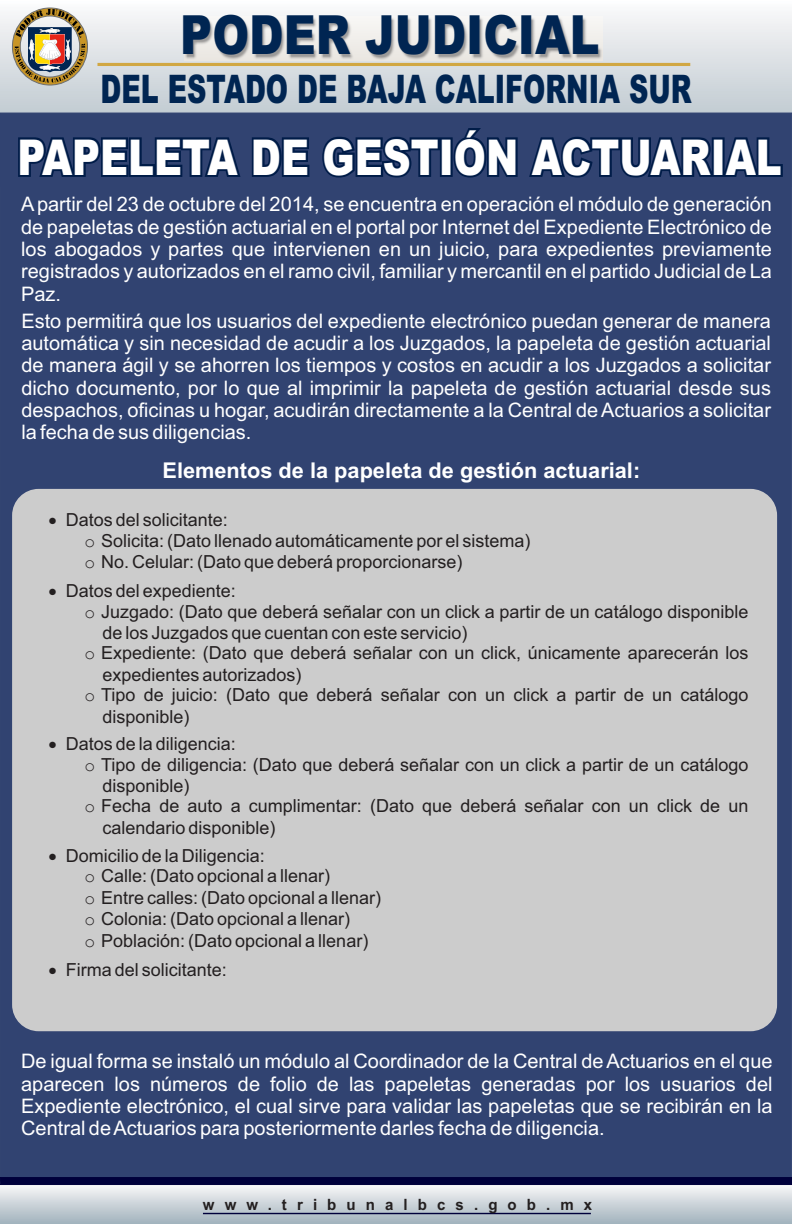
<style>
.page{position:relative;width:792px;height:1224px;background:#fff}
.page>*{position:absolute;margin:0;border:0;box-sizing:border-box;transform-origin:0 0}
.t1{font:900 54px "Arial";color:#002552;scale:.82 1}
.t2{font:900 49.4px "Arial";color:#fff;scale:.78 1}
.t3{font:900 39.4px "Arial";color:#002552;scale:.68 1}
.t4{font:700 21.8px "Arial";color:#fff}
.t5{font:20px/22.3px "Arial";color:#fff;text-align:justify}
.t6{font:18px/21.7px "Arial";color:#231f20}
.t7{font:700 15.6px "Arial";letter-spacing:.67em;color:#231f20;scale:.96 1}
.s1{font-family:"Courier New"}
</style>
<div class="page">
<svg style="left:0;top:7px;width:792px;height:105px"></svg>
<div style="left:0;top:112px;width:792px;height:1065px;background:#314371"></div>
<svg style="left:0;top:1185px;width:792px;height:39px;background:#cbd3d9"></svg>
<div style="left:0;top:1177px;width:792px;height:8px;background:#00003b"></div>
<svg style="left:12px;top:8px;width:76px;height:77px"></svg>
<svg style="left:18px;top:128px;width:765px;height:49px;background:#122b57"></svg>
<hr style="left:203px;top:1213px;width:388px;height:1px;background:#00003b">
<div style="left:12px;top:489px;width:765px;height:542px;background:#ccc;border-radius:26px"></div>
<img style="left:184px;top:17px;width:418px;height:43px">
<svg style="left:97px;top:62px;width:594px;height:5px;background:#d4bc7f"></svg>
<h1 class="t1" style="left:180px;top:15px;width:513px">PODER JUDICIAL</h1>
<h3 class="t3" style="left:101px;top:75px;width:871px">DEL ESTADO DE BAJA CALIFORNIA SUR</h3>
<h2 class="t2" style="left:17px;top:139px;width:981px">PAPELETA DE GESTIÓN ACTUARIAL</h2>
<p class="t5" style="left:21px;top:195px;width:752px">Apartir del 23 de octubre del 2014, se encuentra en operación el módulo de generación de papeletas de gestión actuarial en el portal por Internet del Expediente Electrónico de los abogados y partes que intervienen en un juicio, para expedientes previamente registrados y autorizados en el ramo civil, familiar y mercantil en el partido Judicial de La Paz.</p>
<p class="t5" style="left:21px;top:311px;width:751px">Esto permitirá que los usuarios del expediente electrónico puedan generar de manera automática y sin necesidad de acudir a los Juzgados, la papeleta de gestión actuarial de manera ágil y se ahorren los tiempos y costos en acudir a los Juzgados a solicitar dicho documento, por lo que al imprimir la papeleta de gestión actuarial desde sus despachos, oficinas u hogar, acudirán directamente a la Central de Actuarios a solicitar la fecha de sus diligencias.</p>
<p class="t4" style="left:163px;top:462px;width:479px">Elementos de la papeleta de gestión actuarial:</p>
<p class="t6" style="left:84px;top:512px;width:448px;line-height:20.2px;text-indent:-36px">• Datos del solicitante:<br><span class="s1">o</span> Solicita: (Dato llenado automáticamente por el sistema)</p>
<p class="t6" style="left:84px;top:553px;width:379px"><span class="s1">o</span> No. Celular: (Dato que deberá proporcionarse)</p>
<p class="t6" style="left:48px;top:582px;width:189px">• Datos del expediente:</p>
<p class="t6" style="left:102px;top:602px;width:648px;text-indent:-18px"><span class="s1">o</span> Juzgado: (Dato que deberá señalar con un click a partir de un catálogo disponible de los Juzgados que cuentan con este servicio)</p>
<p class="t6" style="left:102px;top:644px;width:648px;text-indent:-18px"><span class="s1">o</span> Expediente: (Dato que deberá señalar con un click, únicamente aparecerán los expedientes autorizados)</p>
<p class="t6" style="left:102px;top:686px;width:648px;text-indent:-18px"><span class="s1">o</span> Tipo de juicio: (Dato que deberá señalar con un click a partir de un catálogo disponible)</p>
<p class="t6" style="left:48px;top:735px;width:189px">• Datos de la diligencia:</p>
<p class="t6" style="left:102px;top:755px;width:648px;text-indent:-18px"><span class="s1">o</span> Tipo de diligencia: (Dato que deberá señalar con un click a partir de un catálogo disponible)</p>
<p class="t6" style="left:102px;top:797px;width:648px;text-indent:-18px"><span class="s1">o</span> Fecha de auto a cumplimentar: (Dato que deberá señalar con un click de un calendario disponible)</p>
<p class="t6" style="left:84px;top:866px;width:298px"><span class="s1">o</span> Calle: (Dato opcional a llenar)<br><span class="s1">o</span> Entre calles: (Dato opcional a llenar) <span class="s1">o</span> Colonia: (Dato opcional a llenar)<br><span class="s1">o</span> Población: (Dato opcional a llenar)</p>
<p class="t6" style="left:48px;top:961px;width:180px">• Firma del solicitante:</p>
<p class="t6" style="left:48px;top:846px;width:218px">• Domicilio de la Diligencia:</p>
<p class="t5" style="left:21px;top:1052px;width:753px">De igual forma se instaló un módulo al Coordinador de la Central de Actuarios en el que aparecen los números de folio de las papeletas generadas por los usuarios del Expediente electrónico, el cual sirve para validar las papeletas que se recibirán en la Central de Actuarios para posteriormente darles fecha de diligencia.</p>
<p class="t7" style="left:203px;top:1199px;width:407px">www.tribunalbcs.gob.mx</p>
</div>
